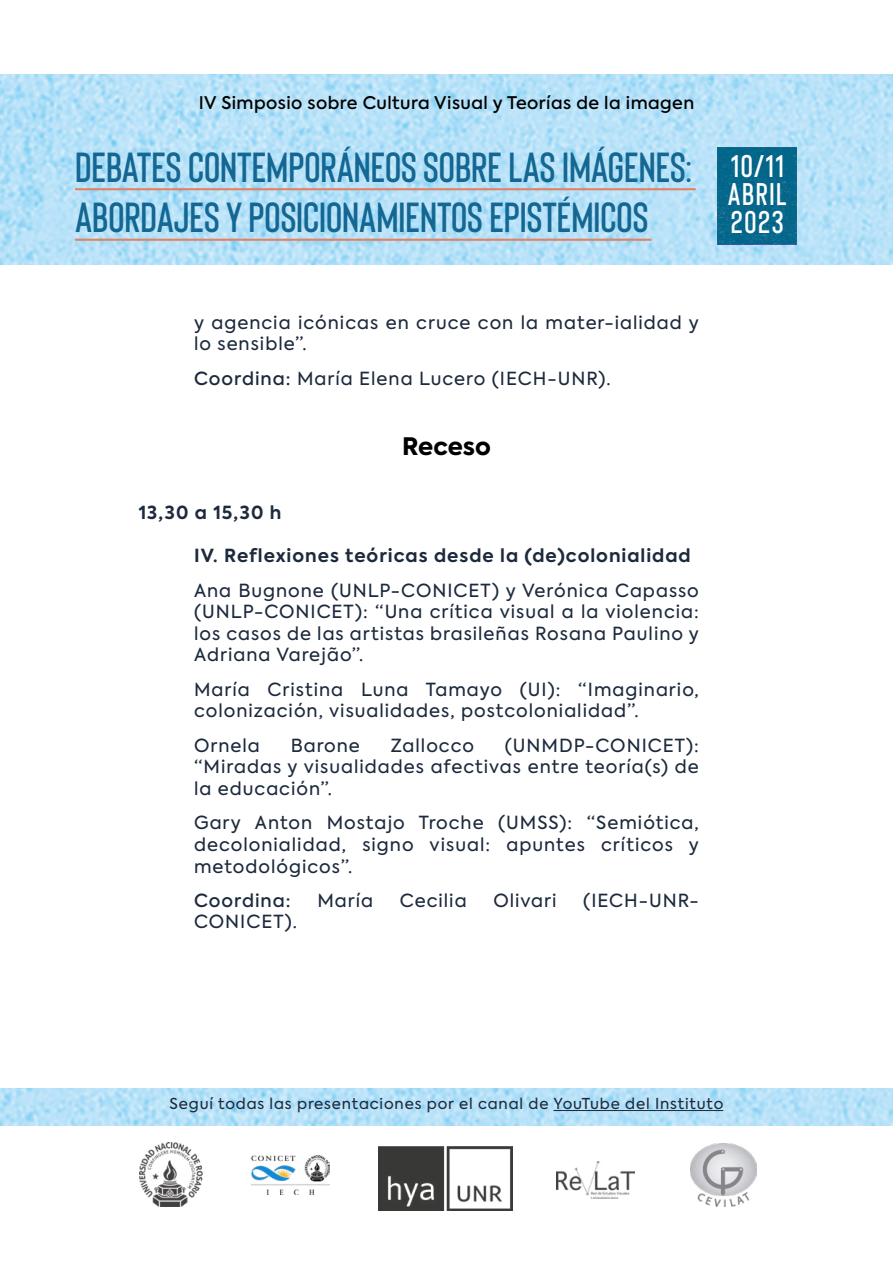
<style>
.page{position:relative;width:893px;height:1263px;background:#fff}
.page>*{position:absolute;margin:0;border:0;box-sizing:border-box;transform-origin:0 0}
.t1{font:600 42px/50.4px "Bison";color:#136792}
.t2{font:600 31.35px/28px "Bison";letter-spacing:.05em;color:#fff;text-align:justify}
.t3{font:800 24px "Axiforma";letter-spacing:-.005em;color:#000}
.t4{font:18px/21.6px "Axiforma";letter-spacing:.055em;color:#1d2a3d;text-align:justify}
.t5{font:700 18px "Axiforma";letter-spacing:.055em;color:#1d2a3d}
.t6{font:500 18px "Axiforma";letter-spacing:.055em;color:#1d2a3d}
.t7{font:500 17.4px "Axiforma";letter-spacing:.025em;color:#000}
.t8{font:15px "Axiforma";letter-spacing:.055em;color:#1d2a3d}
.s1{font-weight:500}
</style>
<div class="page">
<img style="left:0;top:74px;width:893px;height:191px">
<img style="left:0;top:1089px;width:893px;height:37px">
<div style="left:718px;top:148px;width:79px;height:96px;background:#05678b"></div>
<img style="left:557px;top:1161px;width:78px;height:37px">
<img style="left:379px;top:1146px;width:134px;height:64px">
<img style="left:139px;top:1142px;width:64px;height:64px">
<img style="left:690px;top:1143px;width:67px;height:63px">
<img style="left:252px;top:1155px;width:78px;height:39px">
<hr style="left:75px;top:188px;width:621px;height:2px;background:#e18264">
<hr style="left:75px;top:239px;width:576px;height:2px;background:#e18264">
<hr style="left:553px;top:1110px;width:170px;height:1px;background:#1d2a3d">
<p class="t7" style="left:199px;top:91px;width:497px">IV Simposio sobre Cultura Visual y Teorías de la imagen</p>
<h1 class="t1" style="left:75px;top:141px;width:618px">DEBATES CONTEMPORÁNEOS SOBRE LAS IMÁGENES:<br>ABORDAJES Y POSICIONAMIENTOS EPISTÉMICOS</h1>
<h2 class="t2" style="left:728px;top:152px;width:60px">10/11<br>ABRIL 2023</h2>
<p class="t4" style="left:194px;top:312px;width:506px">y agencia icónicas en cruce con la mater-ialidad y lo sensible”.</p>
<p class="t4" style="left:194px;top:367px;width:418px"><span class="s1">Coordina:</span> María Elena Lucero (IECH-UNR).</p>
<h3 class="t3" style="left:402px;top:429px;width:90px">Receso</h3>
<p class="t5" style="left:139px;top:500px;width:144px">13,30 a 15,30 h</p>
<p class="t5" style="left:194px;top:543px;width:498px">IV. Reflexiones teóricas desde la (de)colonialidad</p>
<p class="t4" style="left:194px;top:580px;width:506px">Ana Bugnone (UNLP-CONICET) y Verónica Capasso (UNLP-CONICET): “Una crítica visual a la violencia: los casos de las artistas brasileñas Rosana Paulino y Adriana Varejão”.</p>
<p class="t4" style="left:194px;top:679px;width:506px">María Cristina Luna Tamayo (UI): “Imaginario, colonización, visualidades, postcolonialidad”.</p>
<p class="t4" style="left:194px;top:735px;width:67px">Ornela</p>
<p class="t4" style="left:291px;top:735px;width:71px">Barone</p>
<p class="t4" style="left:391px;top:735px;width:85px">Zallocco</p>
<p class="t4" style="left:194px;top:735px;width:506px;text-indent:311px">(UNMDP-CONICET): “Miradas y visualidades afectivas entre teoría(s) de la educación”.</p>
<p class="t4" style="left:194px;top:812px;width:506px">Gary Anton Mostajo Troche (UMSS): “Semiótica, decolonialidad, signo visual: apuntes críticos y metodológicos”.</p>
<p class="t6" style="left:194px;top:888px;width:98px">Coordina:</p>
<p class="t4" style="left:317px;top:890px;width:57px">María</p>
<p class="t4" style="left:400px;top:890px;width:68px">Cecilia</p>
<p class="t4" style="left:493px;top:890px;width:65px">Olivari</p>
<p class="t4" style="left:583px;top:890px;width:117px">(IECH-UNR-</p>
<p class="t4" style="left:194px;top:911px;width:104px">CONICET).</p>
<p class="t8" style="left:170px;top:1094px;width:555px">Seguí todas las presentaciones por el canal de YouTube del Instituto</p>
</div>
